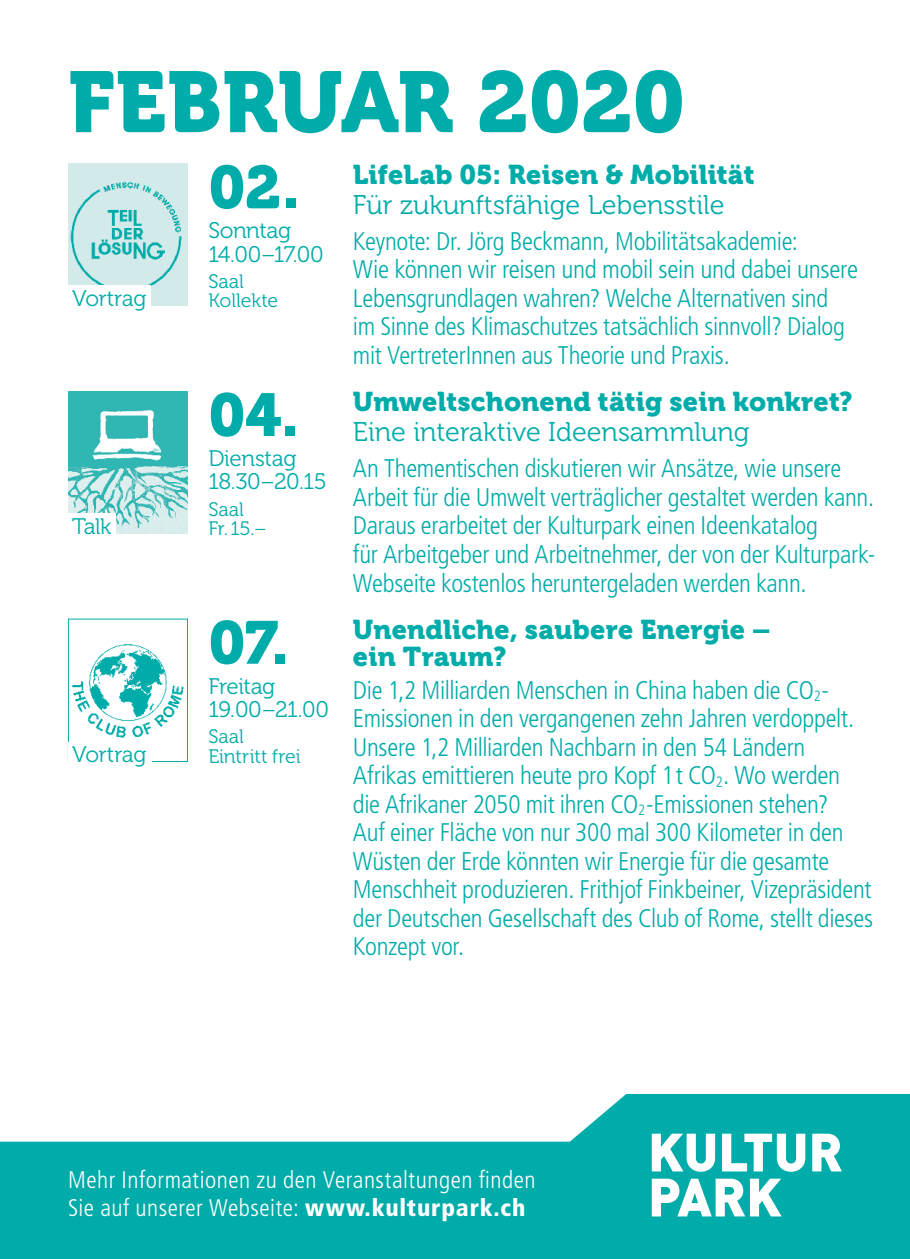
<style>
.page{position:relative;width:910px;height:1259px;background:#fff}
.page>*{position:absolute;margin:0;border:0;box-sizing:border-box;transform-origin:0 0}
.t1{font:85.5px "Museo 900";color:#00aca9}
.t2{font:60px "Museo 900";color:#00aca9}
.t3{font:27px/27px "Museo 900";letter-spacing:.005em;color:#00aca9}
.t4{font:27px "Museo 300";color:#00aca9}
.t5{font:300 condensed 25.5px/28.5px "Frutiger LT";letter-spacing:-.01em;color:#00aca9}
.t6{font:300 condensed 24px/28.8px "Frutiger LT";letter-spacing:.02em;color:#fff}
.t7{font:22.5px/23.1px "Museo 300";letter-spacing:-.02em;color:#00aca9}
.t8{font:19.5px/19.5px "Museo 300";letter-spacing:-.005em;color:#00aca9}
.s1{font-weight:900}
</style>
<div class="page">
<svg style="left:1px;top:1094px;width:909px;height:165px;fill:#00aca9"></svg>
<svg style="left:0;top:1141px;width:1px;height:118px"></svg>
<svg style="left:652px;top:1178px;width:130px;height:38px"></svg>
<svg style="left:652px;top:1133px;width:63px;height:38px"></svg>
<svg style="left:722px;top:1133px;width:83px;height:38px"></svg>
<svg style="left:812px;top:1133px;width:30px;height:38px"></svg>
<img style="left:68px;top:163px;width:119px;height:143px">
<img style="left:68px;top:391px;width:119px;height:142px">
<img style="left:72px;top:644px;width:112px;height:94px">
<div style="left:68px;top:619px;width:120px;height:143px;border:1px solid #00aca9"></div>
<div style="left:68px;top:286px;width:83px;height:20px;background:#fff"></div>
<div style="left:68px;top:513px;width:48px;height:20px;background:#fff"></div>
<div style="left:68px;top:742px;width:84px;height:20px;background:#fff"></div>
<h1 class="t1" style="left:68px;top:54px;width:619px">FEBRUAR 2020</h1>
<h2 class="t2" style="left:208px;top:153px;width:93px">02.</h2>
<p class="t7" style="left:208px;top:220px;width:117px">Sonntag<br>14.00–17.00</p>
<p class="t8" style="left:208px;top:272px;width:71px">Saal<br>Kollekte</p>
<p class="t3" style="left:353px;top:161px;width:403px">LifeLab 05: Reisen &amp; Mobilität</p>
<p class="t4" style="left:353px;top:190px;width:373px">Für zukunftsfähige Lebensstile</p>
<p class="t5" style="left:353px;top:227px;width:507px">Keynote: Dr. Jörg Beckmann, Mobilitätsakademie:<br>Wie können wir reisen und mobil sein und dabei unsere Lebensgrundlagen wahren? Welche Alternativen sind<br>im Sinne des Klimaschutzes tatsächlich sinnvoll? Dialog mit VertreterInnen aus Theorie und Praxis.</p>
<p class="t7" style="left:72px;top:287px;width:76px">Vortrag</p>
<p class="t7" style="left:72px;top:515px;width:41px">Talk</p>
<p class="t7" style="left:72px;top:743px;width:76px">Vortrag</p>
<h2 class="t2" style="left:208px;top:381px;width:92px">04.</h2>
<p class="t7" style="left:208px;top:447px;width:120px">Dienstag<br>18.30–20.15</p>
<p class="t8" style="left:208px;top:499px;width:60px">Saal<br>Fr. 15.–</p>
<h2 class="t2" style="left:208px;top:608px;width:82px">07.</h2>
<p class="t7" style="left:208px;top:675px;width:122px">Freitag<br>19.00–21.00</p>
<p class="t8" style="left:208px;top:727px;width:94px">Saal<br>Eintritt frei</p>
<p class="t3" style="left:353px;top:388px;width:501px">Umweltschonend tätig sein konkret?</p>
<p class="t4" style="left:353px;top:417px;width:398px">Eine interaktive Ideensammlung</p>
<p class="t5" style="left:353px;top:455px;width:524px">An Thementischen diskutieren wir Ansätze, wie unsere Arbeit für die Umwelt verträglicher gestaltet werden kann.<br>Daraus erarbeitet der Kulturpark einen Ideenkatalog<br>für Arbeitgeber und Arbeitnehmer, der von der Kulturpark-Webseite kostenlos heruntergeladen werden kann.</p>
<p class="t3" style="left:353px;top:616px;width:419px">Unendliche, saubere Energie – ein Traum?</p>
<p class="t5" style="left:353px;top:676px;width:522px">Die 1,2 Milliarden Menschen in China haben die CO<sub>2</sub>- Emissionen in den vergangenen zehn Jahren verdoppelt.<br>Unsere 1,2 Milliarden Nachbarn in den 54 Ländern Afrikas emittieren heute pro Kopf 1t CO<sub>2</sub>. Wo werden die Afrikaner 2050 mit ihren CO<sub>2</sub>-Emissionen stehen?<br>Auf einer Fläche von nur 300 mal 300 Kilometer in den Wüsten der Erde könnten wir Energie für die gesamte Menschheit produzieren. Frithjof Finkbeiner, Vizepräsident der Deutschen Gesellschaft des Club of Rome, stellt dieses Konzept vor.</p>
<p class="t6" style="left:68px;top:1165px;width:469px">Mehr Informationen zu den Veranstaltungen finden<br>Sie auf unserer Webseite: <span class="s1">www.kulturpark.ch</span></p>
</div>
